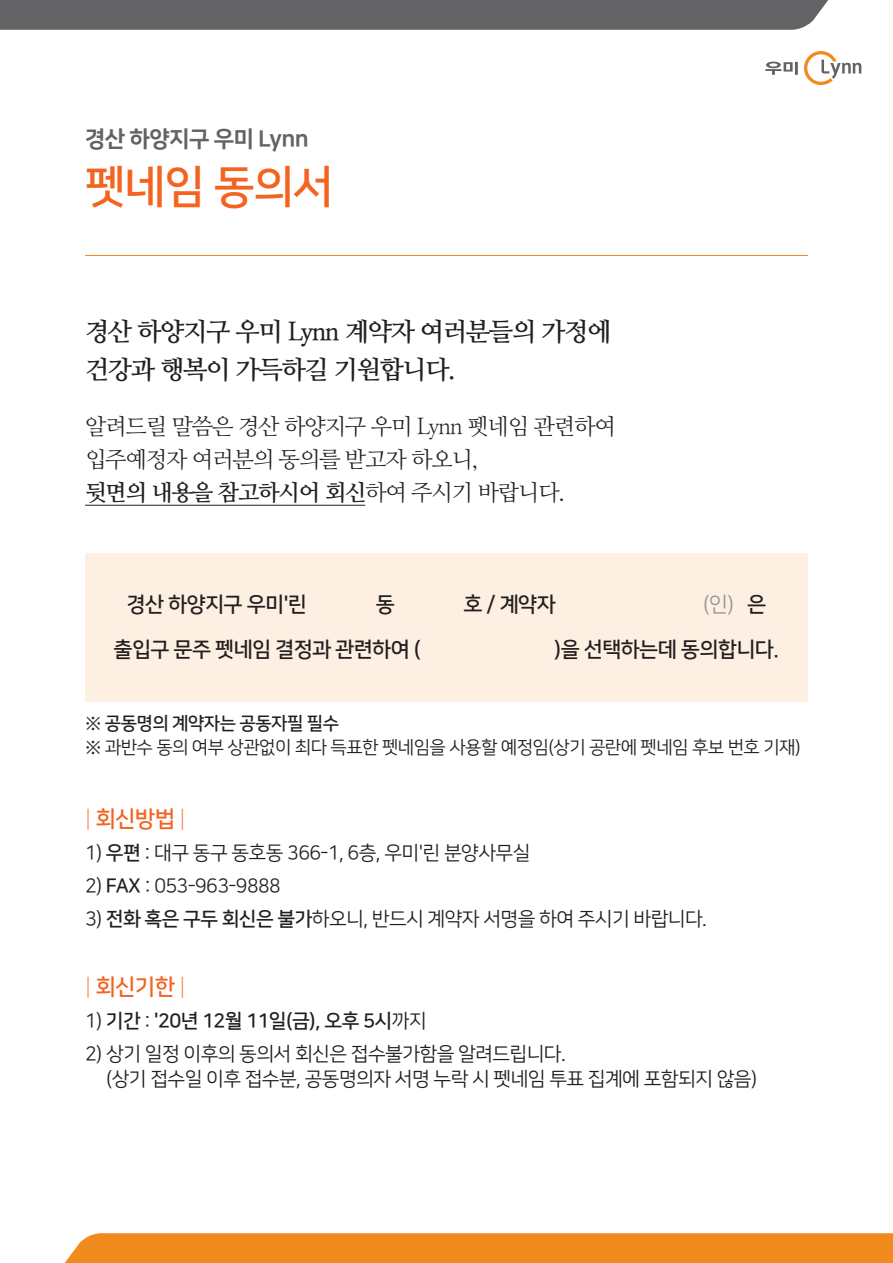
<style>
.page{position:relative;width:893px;height:1263px;background:#fff}
.page>*{position:absolute;margin:0;border:0;box-sizing:border-box;transform-origin:0 0}
.t1{font:45px "Nanum Square OTFB";letter-spacing:-.03em;color:#f36421}
.t2{font:25.5px/37.5px "Nanum Myeongjo OTF Bold";letter-spacing:-.05em;color:#231f20}
.t3{font:22.5px/33px "Nanum Myeongjo OTF";letter-spacing:-.05em;color:#231f20}
.t4{font:22.5px "Nanum Myeongjo OTF Bold";letter-spacing:-.05em;color:#231f20}
.t5{font:22.5px "Nanum Square OTFEB";letter-spacing:-.03em;color:#636265}
.t6{font:22.5px "Nanum Square OTFB";letter-spacing:-.03em;color:#f36421}
.t7{font:21px "Nanum Square OTFB";letter-spacing:-.03em;color:#231f20}
.t8{font:21px "Nanum Square OTFR";color:#939598}
.t9{font:19.5px/25.5px "Nanum Square OTFR";letter-spacing:-.03em;color:#231f20}
.t10{font:19.5px "Nanum Square OTFB";letter-spacing:-.03em;color:#231f20}
.t11{font:18px "Nanum Square OTFR";letter-spacing:-.03em;color:#231f20}
.t12{font:18px "Nanum Square OTFB";letter-spacing:-.03em;color:#231f20}
.s1{font-family:"Nanum Myeongjo OTF"}
.s2{font-family:"Nanum Square OTFB";color:#231f20}
.s3{font-family:"Nanum Square OTFR"}
.s4{font-family:"Nanum Square OTFL"}
.s5{font-family:"Nanum Square OTFB"}
</style>
<div class="page">
<div style="left:0;top:0;width:828px;height:30px;background:#636265"></div>
<div style="left:64px;top:1233px;width:829px;height:30px;background:#f28b1d"></div>
<hr style="left:85px;top:255px;width:723px;height:1px;background:#f28b1d">
<svg style="left:765px;top:62px;width:33px;height:13px"></svg>
<svg style="left:804px;top:51px;width:57px;height:34px"></svg>
<hr style="left:85px;top:505px;width:280px;height:1px;background:#231f20">
<div style="left:85px;top:553px;width:723px;height:149px;background:#fdf0e2"></div>
<p class="t5" style="left:85px;top:126px;width:225px">경산 하양지구 우미 Lynn</p>
<h1 class="t1" style="left:85px;top:163px;width:250px">펫네임 동의서</h1>
<h2 class="t2" style="left:85px;top:312px;width:528px">경산 하양지구 우미 Lynn 계약자 여러분들의 가정에 건강과 행복이 가득하길 기원합니다.</h2>
<p class="t3" style="left:85px;top:409px;width:532px">알려드릴 말씀은 경산 하양지구 우미 Lynn 펫네임 관련하여 입주예정자 여러분의 동의를 받고자 하오니,</p>
<p class="t4" style="left:85px;top:478px;width:481px">뒷면의 내용을 참고하시어 회신<span class="s1">하여 주시기 바랍니다.</span></p>
<p class="t7" style="left:127px;top:593px;width:182px">경산 하양지구 우미'린</p>
<p class="t7" style="left:376px;top:593px;width:21px">동</p>
<p class="t7" style="left:463px;top:593px;width:94px">호 / 계약자</p>
<p class="t8" style="left:703px;top:593px;width:65px">(인) <span class="s2">은</span></p>
<p class="t7" style="left:114px;top:638px;width:309px">출입구 문주 펫네임 결정과 관련하여 (</p>
<p class="t7" style="left:554px;top:638px;width:227px">)을 선택하는데 동의합니다.</p>
<p class="t12" style="left:85px;top:713px;width:255px"><span class="s3">※</span> 공동명의 계약자는 공동자필 필수</p>
<p class="t11" style="left:85px;top:738px;width:717px">※ 과반수 동의 여부 상관없이 최다 득표한 펫네임을 사용할 예정임(상기 공란에 펫네임 후보 번호 기재)</p>
<p class="t6" style="left:85px;top:807px;width:102px"><span class="s4">|</span> 회신방법 <span class="s4">|</span></p>
<p class="t9" style="left:85px;top:841px;width:447px">1) <span class="s5">우편</span> : 대구 동구 동호동 366-1, 6층, 우미'린 분양사무실</p>
<p class="t9" style="left:85px;top:874px;width:197px">2) <span class="s5">FAX</span> : 053-963-9888</p>
<p class="t9" style="left:85px;top:907px;width:623px">3) <span class="s5">전화 혹은 구두 회신은 불가</span>하오니, 반드시 계약자 서명을 하여 주시기 바랍니다.</p>
<p class="t6" style="left:85px;top:974px;width:102px"><span class="s4">|</span> 회신기한 <span class="s4">|</span></p>
<p class="t10" style="left:85px;top:1010px;width:343px"><span class="s3">1)</span> 기간 <span class="s3">:</span> '20년 12월 11일(금), 오후 5시<span class="s3">까지</span></p>
<p class="t9" style="left:106px;top:1041px;width:652px;text-indent:-21px">2) 상기 일정 이후의 동의서 회신은 접수불가함을 알려드립니다.<br>(상기 접수일 이후 접수분, 공동명의자 서명 누락 시 펫네임 투표 집계에 포함되지 않음)</p>
</div>
